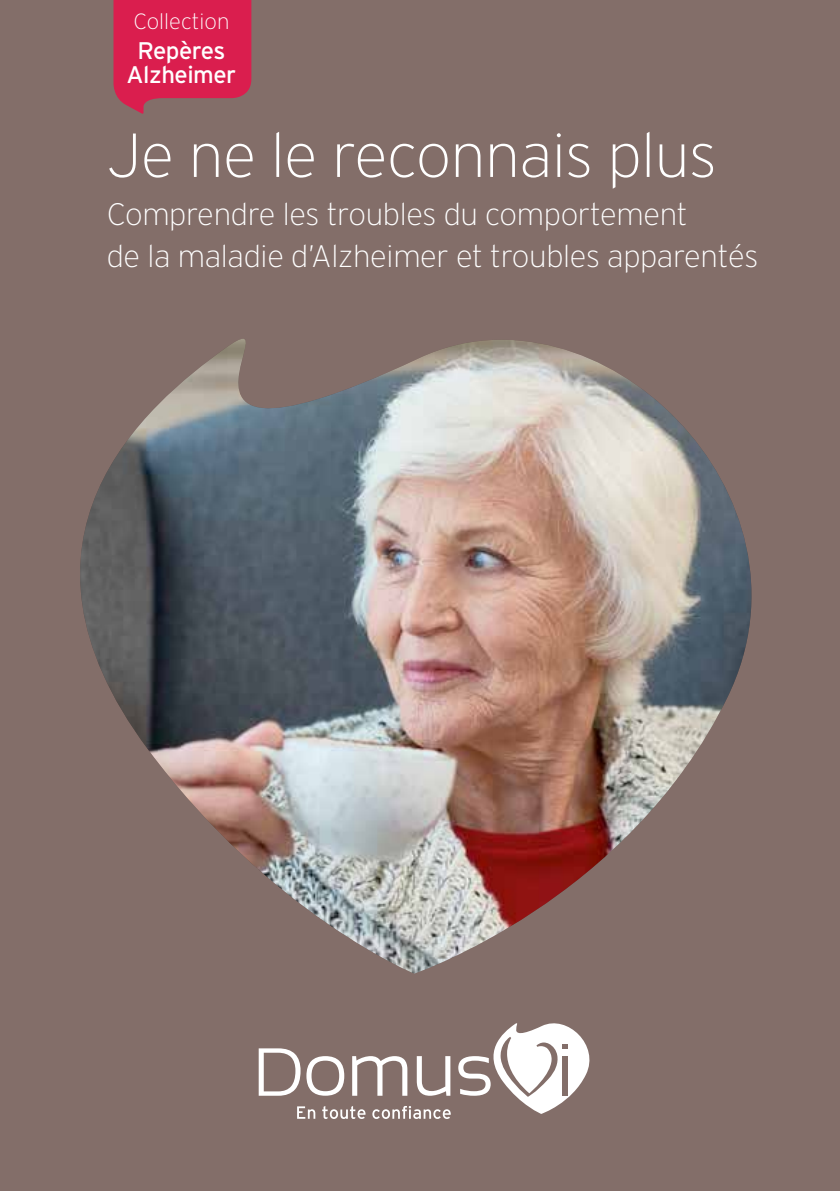
<style>
.page{position:relative;width:840px;height:1191px;background:#fff}
.page>*{position:absolute;margin:0;border:0;box-sizing:border-box;transform-origin:0 0}
.t1{font:200 62px "Interstate";letter-spacing:-.01em;color:#fff}
.t2{font:200 31px/42px "Interstate";letter-spacing:-.01em;color:#fff}
.t3{font:24px/24px "Interstate";letter-spacing:-.02em;color:#fff;text-align:center}
.t4{font:200 22px "Interstate";color:#fff}
</style>
<div class="page">
<div style="left:0;top:0;width:839px;height:1191px;background:#836e69"></div>
<svg style="left:416px;top:1056px;width:34px;height:39px"></svg>
<svg style="left:352px;top:1056px;width:55px;height:39px"></svg>
<svg style="left:258px;top:1048px;width:42px;height:47px"></svg>
<svg style="left:306px;top:1056px;width:38px;height:39px"></svg>
<svg style="left:458px;top:1023px;width:132px;height:91px"></svg>
<svg style="left:297px;top:1106px;width:18px;height:12px"></svg>
<svg style="left:322px;top:1106px;width:43px;height:13px"></svg>
<svg style="left:372px;top:1106px;width:78px;height:13px"></svg>
<img style="left:80px;top:339px;width:672px;height:634px">
<svg style="left:113px;top:0;width:138px;height:114px;background:#ce2851"></svg>
<p class="t4" style="left:133px;top:8px;width:97px">Collection</p>
<p class="t3" style="left:127px;top:38px;width:111px">Repères<br>Alzheimer</p>
<h1 class="t1" style="left:107px;top:117px;width:611px">Je ne le reconnais plus</h1>
<p class="t2" style="left:107px;top:192px;width:653px">Comprendre les troubles du comportement<br>de la maladie d’Alzheimer et troubles apparentés</p>
</div>
